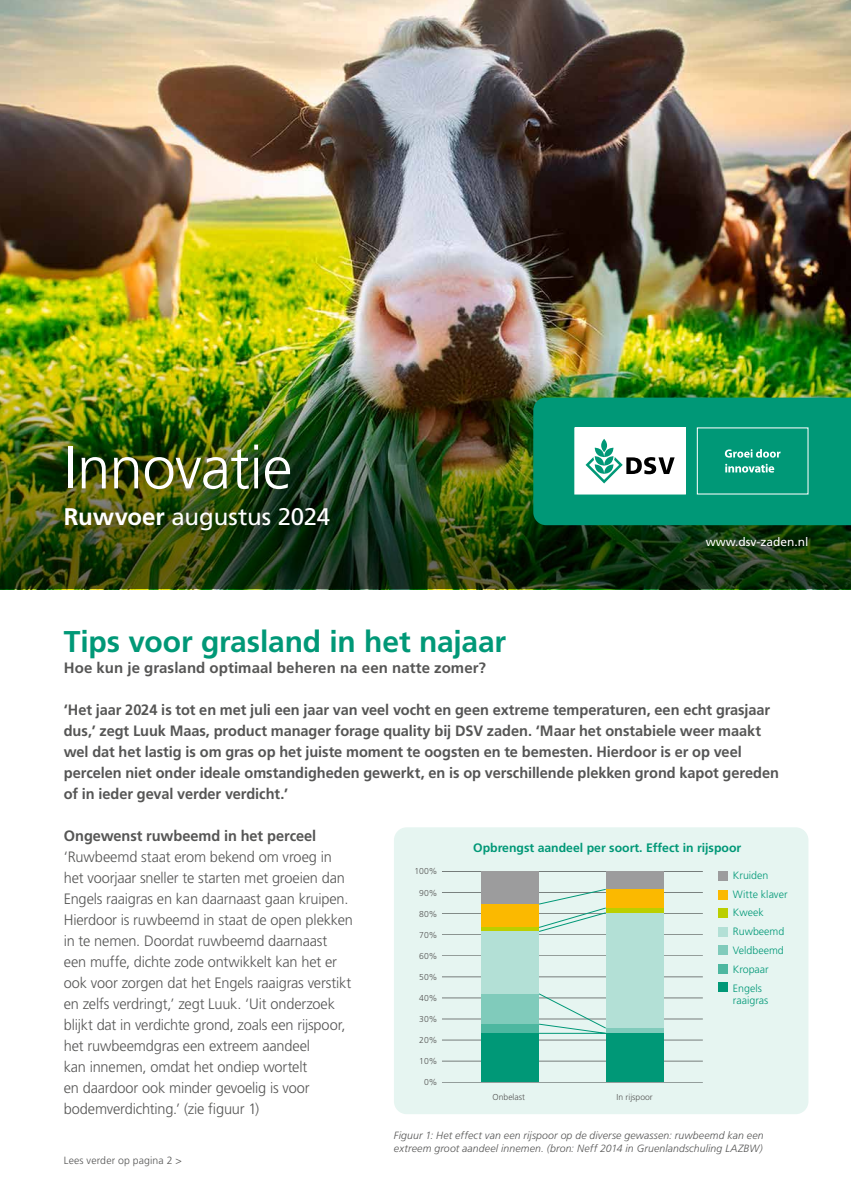
<style>
.page{position:relative;width:851px;height:1191px;background:#fff}
.page>*{position:absolute;margin:0;border:0;box-sizing:border-box;transform-origin:0 0}
.t1{font:300 60px "Frutiger LT Std";letter-spacing:-.01em;color:#fff}
.t2{font:700 30px "Frutiger LT Std";letter-spacing:-.005em;color:#009877}
.t3{font:24px "Frutiger LT Std";letter-spacing:-.01em;color:#fff}
.t4{font:300 15px/21px "Frutiger LT Std";letter-spacing:-.01em;color:#565655}
.t5{font:700 15px/21px "Frutiger LT Std";letter-spacing:-.005em;color:#565655}
.t6{font:700 12.3px "Frutiger LT Std";color:#009877}
.t7{font:12px "Frutiger LT Std";color:#fff}
.t8{font:300 10.65px/18.8px "Frutiger LT Std";color:#009877}
.t9{font:italic 300 10.5px/12.6px "Frutiger LT Std";letter-spacing:.01em;color:#565655}
.t10{font:300 10.5px "Frutiger LT Std";letter-spacing:.01em;color:#565655}
.t11{font:300 8.55px "Frutiger LT Std";color:#565655}
.s1{font-weight:700}
</style>
<div class="page">
<img style="left:0;top:0;width:850px;height:589px">
<div style="left:533px;top:397px;width:317px;height:128px;background:#009877"></div>
<div style="left:697px;top:428px;width:110px;height:66px;background:#009877"></div>
<div style="left:574px;top:428px;width:111px;height:66px;background:#fff"></div>
<div style="left:601px;top:439px;width:6px;height:13px;background:#009877;border-radius:50%"></div>
<svg style="left:585px;top:447px;width:89px;height:36px"></svg>
<svg style="left:724px;top:449px;width:56px;height:8px"></svg>
<svg style="left:725px;top:464px;width:49px;height:8px"></svg>
<img style="left:44px;top:424px;width:269px;height:61px">
<img style="left:42px;top:485px;width:309px;height:68px">
<div style="left:394px;top:827px;width:414px;height:287px;background:#e6f5f1;border-radius:13px"></div>
<hr style="left:442px;top:1082px;width:260px;height:1px;background:#000">
<hr style="left:442px;top:1061px;width:260px;height:1px;background:#000">
<hr style="left:442px;top:1039px;width:260px;height:1px;background:#000">
<hr style="left:442px;top:1018px;width:260px;height:1px;background:#000">
<hr style="left:442px;top:997px;width:260px;height:1px;background:#000">
<hr style="left:442px;top:976px;width:260px;height:1px;background:#000">
<hr style="left:442px;top:955px;width:260px;height:1px;background:#000">
<hr style="left:442px;top:934px;width:260px;height:1px;background:#000">
<hr style="left:442px;top:913px;width:260px;height:1px;background:#000">
<hr style="left:442px;top:892px;width:260px;height:1px;background:#000">
<hr style="left:442px;top:871px;width:260px;height:1px;background:#000">
<div style="left:718px;top:871px;width:9px;height:9px;background:#9c9c9d"></div>
<div style="left:718px;top:890px;width:9px;height:9px;background:#fbb900"></div>
<div style="left:718px;top:908px;width:9px;height:9px;background:#bbcf00"></div>
<div style="left:718px;top:927px;width:9px;height:9px;background:#b3e0d6"></div>
<div style="left:718px;top:945px;width:9px;height:9px;background:#80cbbb"></div>
<div style="left:718px;top:964px;width:9px;height:9px;background:#4db7a0"></div>
<div style="left:718px;top:982px;width:9px;height:9px;background:#009877"></div>
<div style="left:481px;top:871px;width:58px;height:211px;background:#009877"></div>
<div style="left:605px;top:871px;width:58px;height:211px;background:#009877"></div>
<div style="left:481px;top:871px;width:58px;height:162px;background:#4db7a0"></div>
<div style="left:481px;top:871px;width:58px;height:153px;background:#80cbbb"></div>
<div style="left:481px;top:871px;width:58px;height:122px;background:#b3e0d6"></div>
<div style="left:481px;top:871px;width:58px;height:60px;background:#bbcf00"></div>
<div style="left:481px;top:871px;width:58px;height:56px;background:#fbb900"></div>
<div style="left:481px;top:871px;width:58px;height:33px;background:#9c9c9d"></div>
<div style="left:605px;top:871px;width:58px;height:162px;background:#80cbbb"></div>
<div style="left:605px;top:871px;width:58px;height:157px;background:#b3e0d6"></div>
<div style="left:605px;top:871px;width:58px;height:41px;background:#bbcf00"></div>
<div style="left:605px;top:871px;width:58px;height:37px;background:#fbb900"></div>
<div style="left:605px;top:871px;width:58px;height:18px;background:#9c9c9d"></div>
<svg style="left:539px;top:888px;width:67px;height:44px"></svg>
<svg style="left:538px;top:992px;width:68px;height:42px"></svg>
<h1 class="t1" style="left:64px;top:434px;width:230px">Innovatie</h1>
<h3 class="t3" style="left:64px;top:503px;width:268px"><span class="s1">Ruwvoer</span> augustus 2024</h3>
<p class="t7" style="left:705px;top:535px;width:104px">www.dsv-zaden.nl</p>
<h2 class="t2" style="left:64px;top:624px;width:444px">Tips voor grasland in het najaar</h2>
<p class="t5" style="left:64px;top:657px;width:423px">Hoe kun je grasland optimaal beheren na een natte zomer?</p>
<p class="t5" style="left:64px;top:699px;width:716px">‘Het jaar 2024 is tot en met juli een jaar van veel vocht en geen extreme temperaturen, een echt grasjaar dus,’ zegt Luuk Maas, product manager forage quality bij DSV zaden. ‘Maar het onstabiele weer maakt wel dat het lastig is om gras op het juiste moment te oogsten en te bemesten. Hierdoor is er op veel percelen niet onder ideale omstandigheden gewerkt, en is op verschillende plekken grond kapot gereden of in ieder geval verder verdicht.’</p>
<p class="t5" style="left:64px;top:825px;width:254px">Ongewenst ruwbeemd in het perceel</p>
<p class="t4" style="left:64px;top:846px;width:290px">‘Ruwbeemd staat erom bekend om vroeg in het voorjaar sneller te starten met groeien dan Engels raaigras en kan daarnaast gaan kruipen.<br>Hierdoor is ruwbeemd in staat de open plekken in te nemen. Doordat ruwbeemd daarnaast een muffe, dichte zode ontwikkelt kan het er ook voor zorgen dat het Engels raaigras verstikt en zelfs verdringt,’ zegt Luuk. ‘Uit onderzoek blijkt dat in verdichte grond, zoals een rijspoor, het ruwbeemdgras een extreem aandeel<br>kan innemen, omdat het ondiep wortelt<br>en daardoor ook minder gevoelig is voor bodemverdichting.’ (zie figuur 1)</p>
<p class="t6" style="left:473px;top:840px;width:269px">Opbrengst aandeel per soort. Effect in rijspoor</p>
<p class="t11" style="left:414px;top:866px;width:24px">100%</p>
<p class="t11" style="left:419px;top:887px;width:20px">90%</p>
<p class="t11" style="left:419px;top:908px;width:20px">80%</p>
<p class="t11" style="left:419px;top:929px;width:20px">70%</p>
<p class="t11" style="left:419px;top:951px;width:20px">60%</p>
<p class="t11" style="left:419px;top:972px;width:20px">50%</p>
<p class="t11" style="left:419px;top:993px;width:20px">40%</p>
<p class="t11" style="left:419px;top:1014px;width:20px">30%</p>
<p class="t11" style="left:419px;top:1035px;width:20px">20%</p>
<p class="t11" style="left:419px;top:1056px;width:20px">10%</p>
<p class="t11" style="left:424px;top:1077px;width:15px">0%</p>
<p class="t8" style="left:732px;top:866px;width:56px">Kruiden<br>Witte klaver<br>Kweek<br>Ruwbeemd<br>Veldbeemd<br>Kropaar<br>Engels</p>
<p class="t8" style="left:732px;top:991px;width:37px">raaigras</p>
<p class="t11" style="left:492px;top:1092px;width:34px">Onbelast</p>
<p class="t11" style="left:616px;top:1092px;width:38px">In rijspoor</p>
<p class="t9" style="left:394px;top:1129px;width:371px">Figuur 1: Het effect van een rijspoor op de diverse gewassen: ruwbeemd kan een extreem groot aandeel innemen. (bron: Neff 2014 in Gruenlandschuling LAZBW)</p>
<p class="t10" style="left:64px;top:1154px;width:119px">Lees verder op pagina 2 &gt;</p>
</div>
